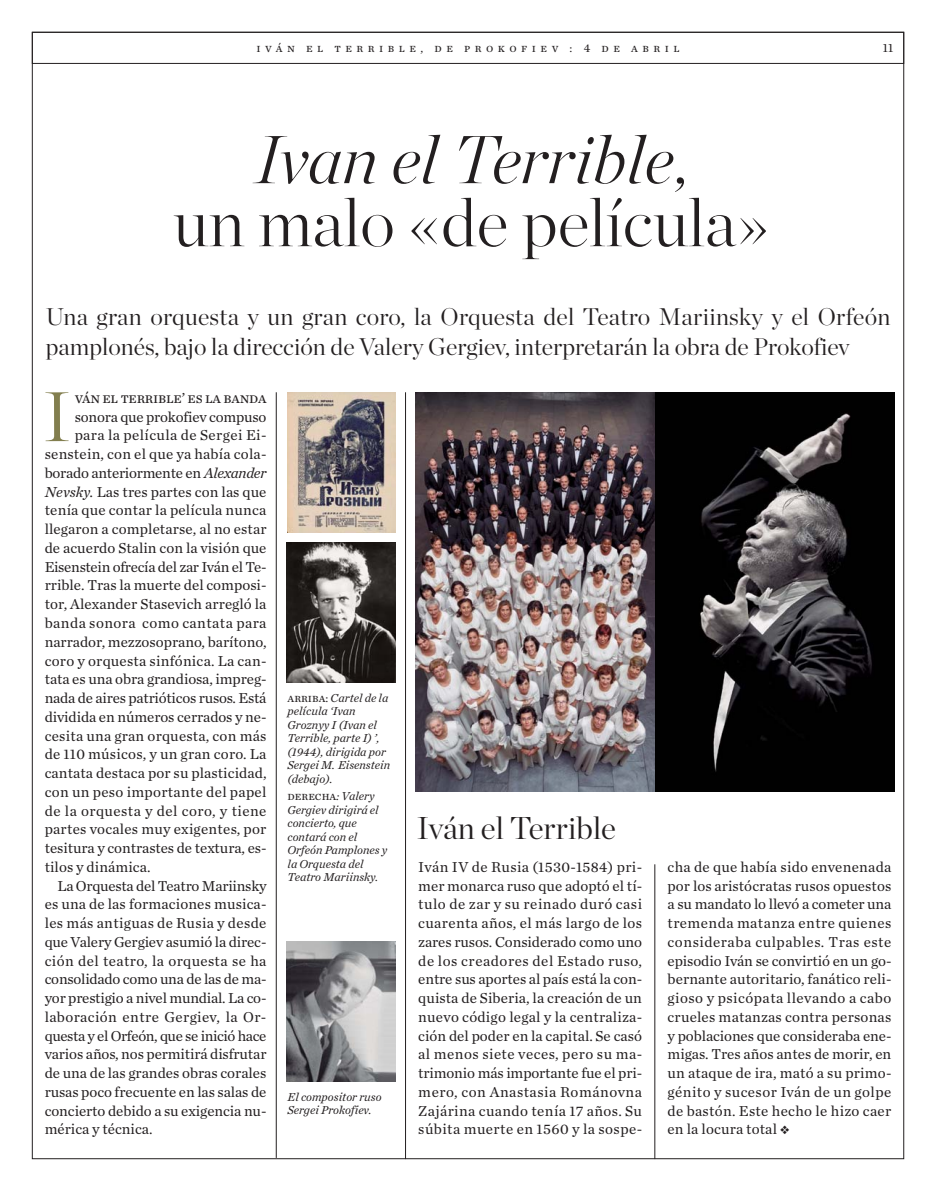
<style>
.page{position:relative;width:936px;height:1191px;background:#fff}
.page>*{position:absolute;margin:0;border:0;box-sizing:border-box;transform-origin:0 0}
.t1{font:300 69.9px "Chronicle Display";color:#827e4e}
.t2{font:200 67.5px/63px "Chronicle Display";color:#231f20;text-align:center}
.t3{font:300 31.5px "Chronicle Display";color:#231f20}
.t4{font:300 24px/30px "Chronicle Display";color:#231f20}
.t5{font:15px/18.8px "Chronicle Text G1";letter-spacing:.005em;color:#231f20;text-align:justify}
.t6{font:15px "Chronicle Text G1";letter-spacing:-.015em;color:#231f20}
.t7{font:15px "Chronicle Text G1";letter-spacing:.025em;color:#231f20}
.t8{font:15px "Chronicle Text G1";letter-spacing:.03em;color:#231f20}
.t9{font:15px "Chronicle Text G1";letter-spacing:-.02em;color:#231f20}
.t10{font:15px "Chronicle Text G1";letter-spacing:-.025em;color:#231f20}
.t11{font:15px "Chronicle Text G1 Roman SC";letter-spacing:-.015em;color:#231f20}
.t12{font:12.75px "Chronicle Text G1";color:#231f20}
.t13{font:italic 12px/13.5px "Chronicle Text G1";color:#231f20}
.t14{font:12px "Chronicle Text G1 Roman SC";letter-spacing:.375em;color:#231f20}
.t15{font:12px "Chronicle Text G1 Roman SC";color:#231f20}
.s1{font-style:italic}
.s2{font-family:"Chronicle Text G1 Roman SC";font-style:normal}
.s3{font-family:"Chronicle Text G1";font-style:italic}
</style>
<div class="page">
<div style="left:32px;top:32px;width:872px;height:32px;border:1px solid #231f20"></div>
<hr style="left:405px;top:392px;width:1px;height:767px;background:#231f20">
<hr style="left:654px;top:864px;width:1px;height:295px;background:#231f20">
<hr style="left:276px;top:392px;width:1px;height:765px;background:#231f20">
<img style="left:654px;top:392px;width:240px;height:399px">
<img style="left:415px;top:392px;width:239px;height:399px">
<img style="left:287px;top:392px;width:109px;height:141px">
<img style="left:287px;top:542px;width:109px;height:140px">
<img style="left:287px;top:941px;width:109px;height:141px">
<p class="t14" style="left:256px;top:41px;width:425px">iván el terrible, de prokofiev : 4 de abril</p>
<p class="t12" style="left:882px;top:44px;width:12px">11</p>
<h2 class="t2" style="left:173px;top:128px;width:597px"><span class="s1">Ivan el Terrible</span>,<br>un malo «de película»</h2>
<h3 class="t4" style="left:46px;top:303px;width:846px">Una gran orquesta y un gran coro, la Orquesta del Teatro Mariinsky y el Orfeón pamplonés, bajo la dirección de Valery Gergiev, interpretarán la obra de Prokofiev</h3>
<p class="t11" style="left:75px;top:389px;width:193px">ván el terrible’ es la banda</p>
<p class="t6" style="left:75px;top:411px;width:193px">sonora que prokofiev compuso</p>
<p class="t7" style="left:75px;top:430px;width:193px">para la película de Sergei Ei-</p>
<p class="t5" style="left:45px;top:446px;width:223px">senstein, con el que ya había cola-</p>
<p class="t6" style="left:45px;top:467px;width:223px">borado anteriormente en <span class="s1">Alexander</span></p>
<p class="t5" style="left:45px;top:483px;width:223px"><span class="s1">Nevsky.</span> Las tres partes con las que</p>
<p class="t5" style="left:45px;top:502px;width:223px">tenía que contar la película nunca</p>
<p class="t5" style="left:45px;top:521px;width:223px">llegaron a completarse, al no estar</p>
<p class="t5" style="left:45px;top:540px;width:223px">de acuerdo Stalin con la visión que</p>
<p class="t9" style="left:45px;top:561px;width:223px">Eisenstein ofrecía del zar Iván el Te-</p>
<p class="t5" style="left:45px;top:577px;width:223px">rrible. Tras la muerte del composi-</p>
<p class="t5" style="left:45px;top:596px;width:223px">tor, Alexander Stasevich arregló la</p>
<p class="t8" style="left:45px;top:617px;width:223px">banda sonora como cantata para</p>
<p class="t5" style="left:45px;top:633px;width:223px">narrador, mezzosoprano, barítono,</p>
<p class="t5" style="left:45px;top:652px;width:223px">coro y orquesta sinfónica. La can-</p>
<p class="t5" style="left:45px;top:671px;width:223px">tata es una obra grandiosa, impreg-</p>
<p class="t6" style="left:45px;top:692px;width:223px">nada de aires patrióticos rusos. Está</p>
<p class="t5" style="left:45px;top:708px;width:223px">dividida en números cerrados y ne-</p>
<p class="t5" style="left:45px;top:727px;width:223px">cesita una gran orquesta, con más</p>
<p class="t5" style="left:45px;top:746px;width:223px">de 110 músicos, y un gran coro. La</p>
<p class="t5" style="left:45px;top:765px;width:223px">cantata destaca por su plasticidad,</p>
<p class="t5" style="left:45px;top:783px;width:223px">con un peso importante del papel</p>
<p class="t8" style="left:45px;top:805px;width:223px">de la orquesta y del coro, y tiene</p>
<p class="t5" style="left:45px;top:821px;width:223px">partes vocales muy exigentes, por</p>
<p class="t5" style="left:45px;top:840px;width:223px">tesitura y contrastes de textura, es-</p>
<p class="t5" style="left:45px;top:858px;width:107px">tilos y dinámica.</p>
<p class="t6" style="left:57px;top:880px;width:210px">La Orquesta del Teatro Mariinsky</p>
<p class="t5" style="left:45px;top:896px;width:223px">es una de las formaciones musica-</p>
<p class="t7" style="left:45px;top:917px;width:223px">les más antiguas de Rusia y desde</p>
<p class="t5" style="left:45px;top:933px;width:223px">que Valery Gergiev asumió la direc-</p>
<p class="t7" style="left:45px;top:955px;width:223px">ción del teatro, la orquesta se ha</p>
<p class="t6" style="left:45px;top:974px;width:223px">consolidado como una de las de ma-</p>
<p class="t6" style="left:45px;top:992px;width:223px">yor prestigio a nivel mundial. La co-</p>
<p class="t7" style="left:45px;top:1011px;width:223px">laboración entre Gergiev, la Or-</p>
<p class="t10" style="left:45px;top:1030px;width:223px">questa y el Orfeón, que se inició hace</p>
<p class="t5" style="left:45px;top:1046px;width:223px">varios años, nos permitirá disfrutar</p>
<p class="t5" style="left:45px;top:1065px;width:223px">de una de las grandes obras corales</p>
<p class="t5" style="left:45px;top:1083px;width:223px">rusas poco frecuente en las salas de</p>
<p class="t5" style="left:45px;top:1102px;width:223px">concierto debido a su exigencia nu-</p>
<p class="t5" style="left:45px;top:1121px;width:109px">mérica y técnica.</p>
<h1 class="t1" style="left:43px;top:391px;width:29px">I</h1>
<p class="t13" style="left:287px;top:692px;width:104px"><span class="s2">arriba:</span> Cartel de la película ‘Ivan<br>Groznyy I (Ivan el<br>Terrible, parte I) ’, (1944), dirigida por<br>Sergei M. Eisenstein (debajo).</p>
<p class="t15" style="left:287px;top:789px;width:89px">derecha<span class="s3">: Valery</span></p>
<p class="t13" style="left:287px;top:804px;width:101px">Gergiev dirigirá el concierto, que contará con el<br>Orfeón Pamplones y la Orquesta del<br>Teatro Mariinsky.</p>
<p class="t13" style="left:287px;top:1091px;width:96px">El compositor ruso<br>Sergei Prokofiev.</p>
<h3 class="t3" style="left:417px;top:816px;width:201px">Iván el Terrible</h3>
<p class="t5" style="left:418px;top:858px;width:225px">Iván IV de Rusia (1530-1584) pri&shy;mer monarca ruso que adoptó el tí&shy;tulo de zar y su reinado duró casi cuarenta años, el más largo de los zares rusos. Considerado como uno de los creadores del Estado ruso, entre sus aportes al país está la con&shy;quista de Siberia, la creación de un nuevo código legal y la centraliza&shy;ción del poder en la capital. Se casó al menos siete veces, pero su ma&shy;trimonio más importante fue el pri&shy;mero, con Anastasia Románovna Zajárina cuando tenía 17 años. Su súbita muerte en 1560 y la sospe-</p>
<p class="t5" style="left:667px;top:858px;width:225px">cha de que había sido envenenada por los aristócratas rusos opuestos a su mandato lo llevó a cometer una tremenda matanza entre quienes consideraba culpables. Tras este episodio Iván se convirtió en un go&shy;bernante autoritario, fanático reli&shy;gioso y psicópata llevando a cabo crueles matanzas contra personas y poblaciones que consideraba ene&shy;migas. Tres años antes de morir, en un ataque de ira, mató a su primo&shy;génito y sucesor Iván de un golpe de bastón. Este hecho le hizo caer en la locura total ❖</p>
</div>
